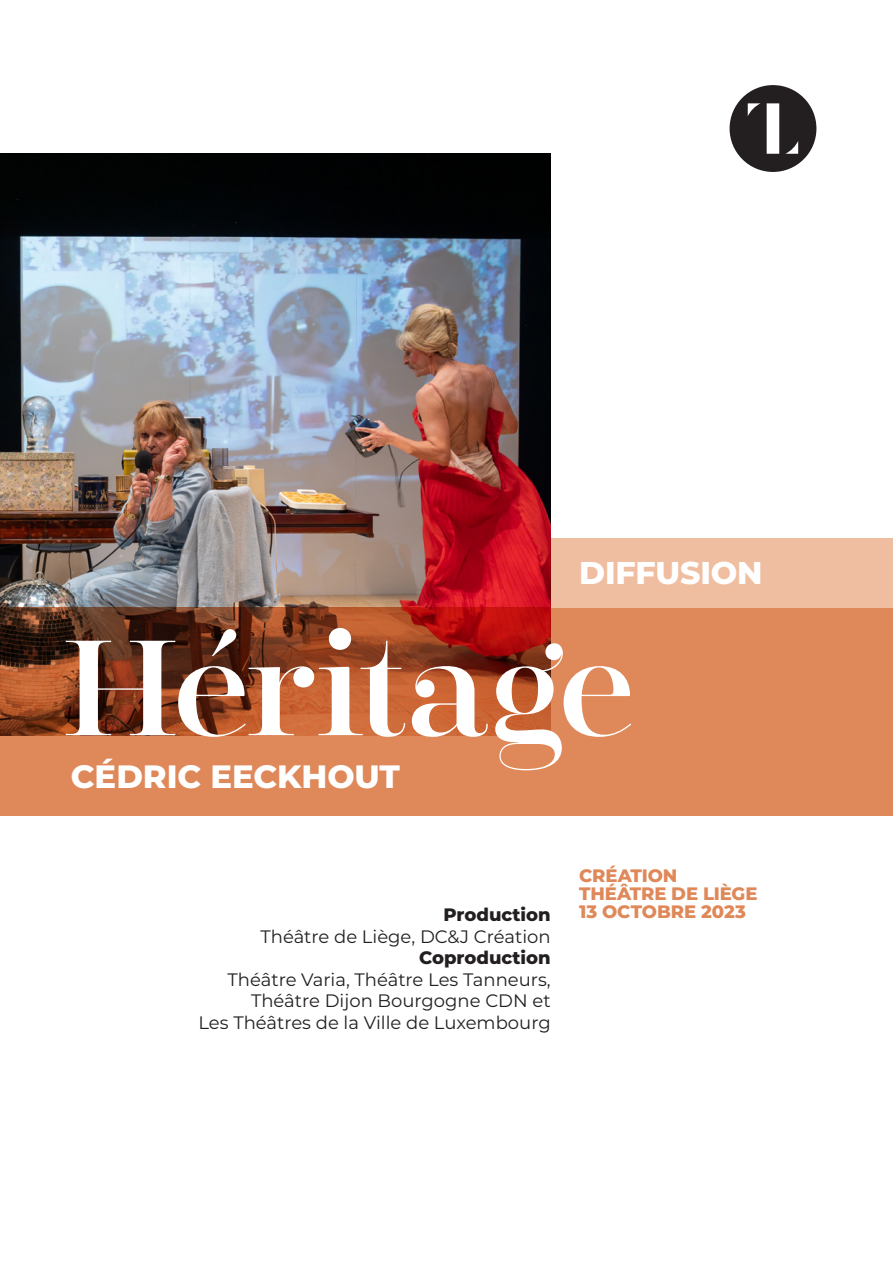
<style>
.page{position:relative;width:893px;height:1263px;background:#fff}
.page>*{position:absolute;margin:0;border:0;box-sizing:border-box;transform-origin:0 0}
.t1{font:135px "Encorpada Classic";letter-spacing:-.02em;color:#fff}
.t2{font:800 32.25px "Montserrat";letter-spacing:-.005em;color:#fff}
.t3{font:800 31.5px "Montserrat";letter-spacing:-.005em;color:#fff}
.t4{font:18px/21.6px "Montserrat";color:#231f20;text-align:right}
.t5{font:800 18px "Montserrat";letter-spacing:-.005em;color:#df8859}
.t6{font:800 18px "Montserrat";color:#231f20}
</style>
<div class="page">
<svg style="left:730px;top:85px;width:86px;height:87px"></svg>
<div style="left:0;top:607px;width:893px;height:208px;background:#df8859"></div>
<div style="left:551px;top:538px;width:342px;height:69px;background:#efbea0"></div>
<img style="left:0;top:154px;width:551px;height:581px">
<p class="t3" style="left:579px;top:549px;width:185px">DIFFUSION</p>
<p class="t1" style="left:63px;top:595px;width:574px">Héritage</p>
<p class="t2" style="left:71px;top:753px;width:331px">CÉDRIC EECKHOUT</p>
<p class="t6" style="left:443px;top:901px;width:109px">Production</p>
<p class="t4" style="left:260px;top:925px;width:292px">Théâtre de Liège, DC&amp;J Création</p>
<p class="t6" style="left:419px;top:945px;width:133px">Coproduction</p>
<p class="t4" style="left:228px;top:968px;width:325px">Théâtre Varia, Théâtre Les Tanneurs,<br>Théâtre Dijon Bourgogne CDN et</p>
<p class="t4" style="left:198px;top:1011px;width:354px">Les Théâtres de la Ville de Luxembourg</p>
<p class="t5" style="left:579px;top:862px;width:100px">CRÉATION</p>
<p class="t5" style="left:579px;top:880px;width:180px">THÉÂTRE DE LIÈGE</p>
<p class="t5" style="left:579px;top:898px;width:168px">13 OCTOBRE 2023</p>
</div>
